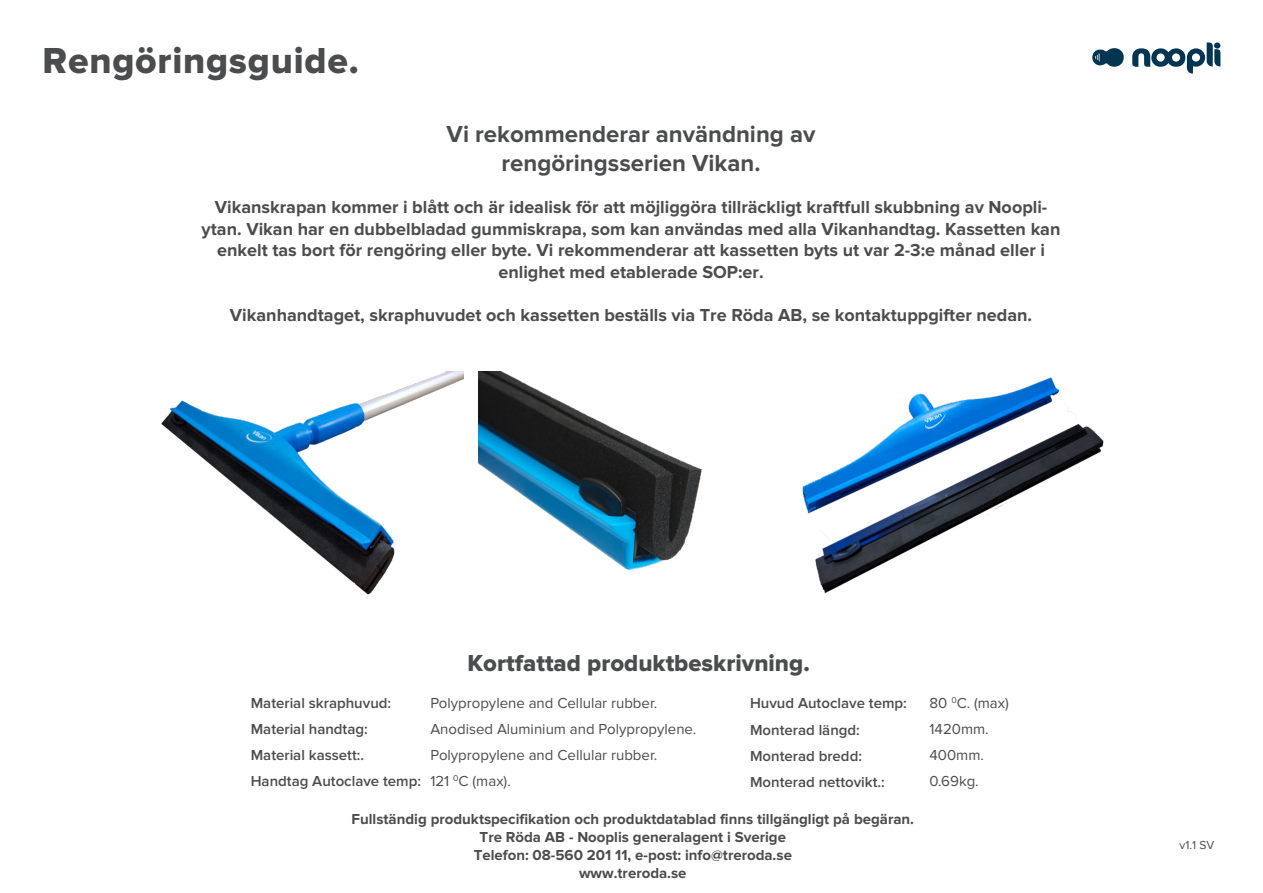
<style>
.page{position:relative;width:1263px;height:893px;background:#fff}
.page>*{position:absolute;margin:0;border:0;box-sizing:border-box;transform-origin:0 0}
.t1{font:37.5px "Proxima Nova Extrabld";letter-spacing:.02em;color:#4b4c4d}
.t2{font:700 24px/28.8px "Proxima Nova";color:#4b4c4d;text-align:center}
.t3{font:24px "Proxima Nova Extrabld";color:#4b4c4d}
.t4{font:700 18px/21.6px "Proxima Nova";color:#4b4c4d;text-align:center}
.t5{font:700 15px/18px "Proxima Nova";color:#4b4c4d;text-align:center}
.t6{font:600 15px/26.1px "Proxima Nova";color:#4b4c4d}
.t7{font:15px "Proxima Nova";color:#4b4c4d}
.t8{font:12px "Proxima Nova";color:#4b4c4d}
</style>
<div class="page">
<svg style="left:1132px;top:43px;width:88px;height:31px"></svg>
<svg style="left:1092px;top:48px;width:32px;height:19px"></svg>
<img style="left:161px;top:372px;width:303px;height:223px">
<img style="left:802px;top:377px;width:302px;height:217px">
<img style="left:478px;top:372px;width:224px;height:198px">
<h1 class="t1" style="left:43px;top:44px;width:318px">Rengöringsguide.</h1>
<h2 class="t2" style="left:447px;top:121px;width:370px">Vi rekommenderar användning av rengöringsserien Vikan.</h2>
<p class="t4" style="left:202px;top:197px;width:860px">Vikanskrapan kommer i blått och är idealisk för att möjliggöra tillräckligt kraftfull skubbning av Noopli&shy;ytan. Vikan har en dubbelbladad gummiskrapa, som kan användas med alla Vikanhandtag. Kassetten kan enkelt tas bort för rengöring eller byte. Vi rekommenderar att kassetten byts ut var 2-3:e månad eller i enlighet med etablerade SOP:er.</p>
<p class="t4" style="left:230px;top:305px;width:804px">Vikanhandtaget, skraphuvudet och kassetten beställs via Tre Röda AB, se kontaktuppgifter nedan.</p>
<h2 class="t3" style="left:468px;top:652px;width:344px">Kortfattad produktbeskrivning.</h2>
<p class="t7" style="left:430px;top:694px;width:228px">Polypropylene and Cellular rubber.</p>
<p class="t7" style="left:929px;top:694px;width:81px">80 <sup>0</sup>C. (max)</p>
<p class="t7" style="left:430px;top:720px;width:268px">Anodised Aluminium and Polypropylene.</p>
<p class="t7" style="left:929px;top:720px;width:61px">1420mm.</p>
<p class="t7" style="left:430px;top:746px;width:228px">Polypropylene and Cellular rubber.</p>
<p class="t7" style="left:929px;top:746px;width:56px">400mm.</p>
<p class="t7" style="left:430px;top:773px;width:82px">121 <sup>0</sup>C (max).</p>
<p class="t7" style="left:929px;top:773px;width:51px">0.69kg.</p>
<p class="t5" style="left:352px;top:811px;width:564px">Fullständig produktspecifikation och produktdatablad finns tillgängligt på begäran.<br>Tre Röda AB - Nooplis generalagent i Sverige<br>Telefon: 08-560 201 11, e-post: info@treroda.se<br>www.treroda.se</p>
<p class="t6" style="left:251px;top:690px;width:172px">Material skraphuvud:<br>Material handtag:<br>Material kassett:.<br>Handtag Autoclave temp:</p>
<p class="t6" style="left:750px;top:690px;width:158px">Huvud Autoclave temp:<br>Monterad längd:<br>Monterad bredd:<br>Monterad nettovikt.:</p>
<p class="t8" style="left:1179px;top:838px;width:36px">v1.1 SV</p>
</div>
